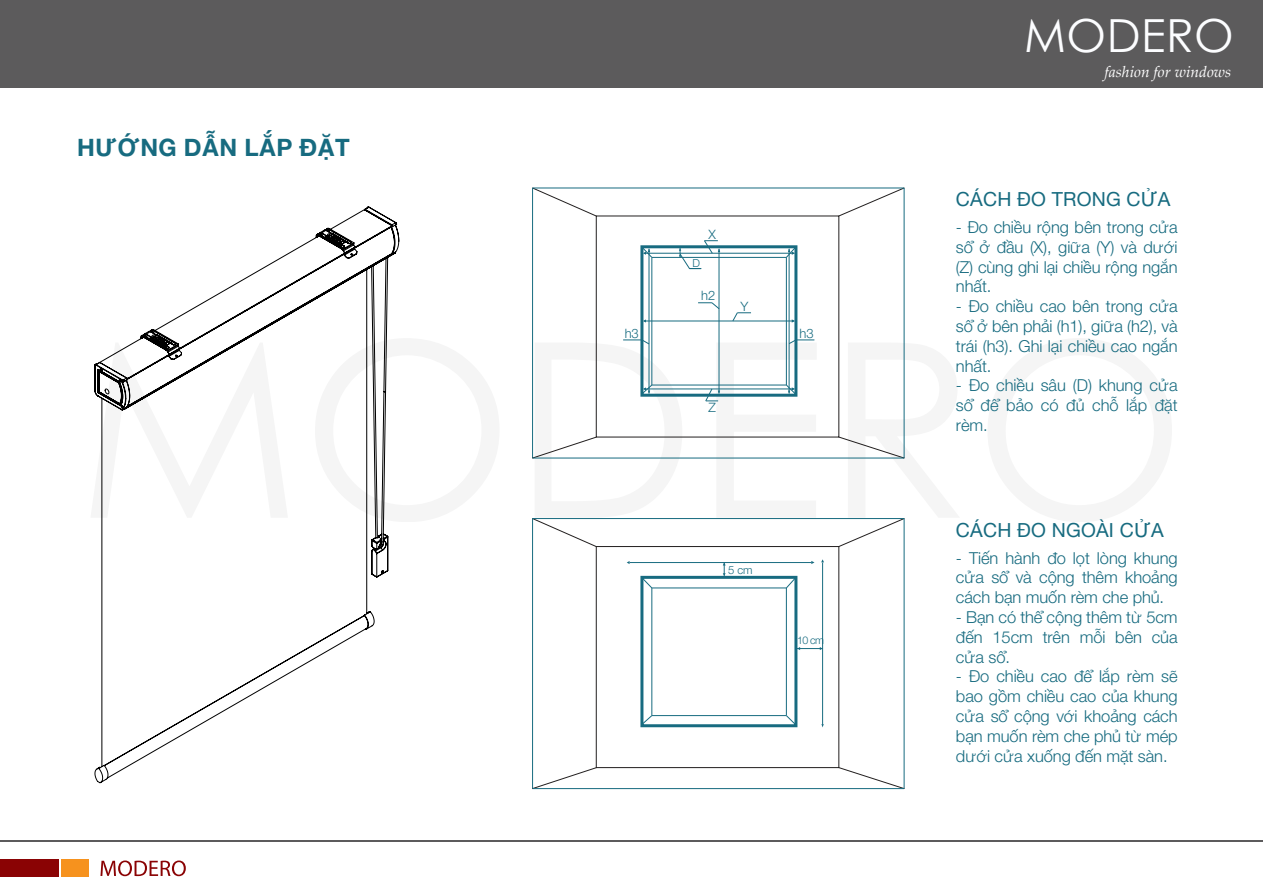
<style>
.page{position:relative;width:1263px;height:893px;background:#fff}
.page>*{position:absolute;margin:0;border:0;box-sizing:border-box;transform-origin:0 0}
.t1{font:45.6px "Century Gothic";letter-spacing:.01em;color:#fcfdff}
.t2{font:700 24px "Helvetica Neue";letter-spacing:.01em;color:#176b80}
.t3{font:19.5px "Helvetica Neue";letter-spacing:.01em;color:#176b80}
.t4{font:300 16.5px/19.8px "Helvetica Neue";letter-spacing:-.005em;color:#176b80;text-align:justify}
.t5{font:italic 15.6px "Palatino Linotype";color:#fff}
.t6{font:300 12.9px "Helvetica Neue";color:#176b80}
.t7{font:300 11.25px "Helvetica Neue";color:#176b80}
.t8{font:300 11.1px "Helvetica Neue";color:#176b80}
.t9{font:300 10.65px "Helvetica Neue";color:#176b80}
</style>
<div class="page">
<div style="left:0;top:0;width:1263px;height:87px;background:#5c5b5c"></div>
<svg style="left:100px;top:860px;width:86px;height:16px"></svg>
<div style="left:0;top:859px;width:58px;height:17px;background:#8a0304"></div>
<div style="left:61px;top:859px;width:27px;height:17px;background:#f6921e"></div>
<hr style="left:0;top:841px;width:1263px;height:1px;background:#5c5b5c">
<svg style="left:533px;top:189px;width:64px;height:27px"></svg>
<hr style="left:532px;top:188px;width:1px;height:270px;background:#176b80">
<svg style="left:532px;top:437px;width:65px;height:21px"></svg>
<svg style="left:838px;top:189px;width:66px;height:27px"></svg>
<hr style="left:904px;top:188px;width:1px;height:270px;background:#176b80">
<svg style="left:838px;top:437px;width:66px;height:21px"></svg>
<hr style="left:532px;top:188px;width:372px;height:1px;background:#176b80">
<hr style="left:532px;top:458px;width:372px;height:1px;background:#176b80">
<div style="left:640px;top:245px;width:157px;height:152px;border:3px solid #176b80"></div>
<hr style="left:644px;top:253px;width:150px;height:1px;background:#176b80">
<hr style="left:644px;top:321px;width:150px;height:1px;background:#176b80">
<hr style="left:629px;top:562px;width:182px;height:1px;background:#176b80">
<hr style="left:644px;top:389px;width:150px;height:1px;background:#176b80">
<hr style="left:649px;top:249px;width:1px;height:144px;background:#176b80">
<hr style="left:719px;top:249px;width:1px;height:144px;background:#176b80">
<hr style="left:822px;top:562px;width:1px;height:162px;background:#176b80">
<hr style="left:789px;top:249px;width:1px;height:144px;background:#176b80">
<svg style="left:642px;top:247px;width:11px;height:11px"></svg>
<hr style="left:652px;top:257px;width:135px;height:1px;background:#176b80">
<hr style="left:651px;top:257px;width:1px;height:128px;background:#176b80">
<svg style="left:785px;top:246px;width:12px;height:12px"></svg>
<svg style="left:641px;top:384px;width:12px;height:11px"></svg>
<hr style="left:652px;top:385px;width:134px;height:1px;background:#176b80">
<svg style="left:785px;top:384px;width:11px;height:10px"></svg>
<hr style="left:786px;top:257px;width:1px;height:128px;background:#176b80">
<svg style="left:705px;top:389px;width:15px;height:13px"></svg>
<svg style="left:623px;top:340px;width:26px;height:4px"></svg>
<svg style="left:789px;top:340px;width:25px;height:4px"></svg>
<svg style="left:679px;top:240px;width:41px;height:29px"></svg>
<svg style="left:733px;top:312px;width:18px;height:9px"></svg>
<svg style="left:698px;top:302px;width:21px;height:7px"></svg>
<div style="left:596px;top:546px;width:243px;height:222px;border:1px solid #221f1f"></div>
<svg style="left:533px;top:519px;width:64px;height:28px"></svg>
<hr style="left:532px;top:519px;width:1px;height:270px;background:#176b80">
<svg style="left:532px;top:767px;width:65px;height:21px"></svg>
<svg style="left:838px;top:519px;width:66px;height:28px"></svg>
<hr style="left:904px;top:519px;width:1px;height:270px;background:#176b80">
<svg style="left:838px;top:767px;width:66px;height:21px"></svg>
<hr style="left:532px;top:518px;width:372px;height:1px;background:#176b80">
<hr style="left:532px;top:788px;width:372px;height:1px;background:#176b80">
<div style="left:640px;top:576px;width:157px;height:151px;border:3px solid #176b80"></div>
<svg style="left:642px;top:578px;width:11px;height:11px"></svg>
<hr style="left:652px;top:588px;width:135px;height:1px;background:#176b80">
<hr style="left:651px;top:588px;width:1px;height:128px;background:#176b80">
<svg style="left:785px;top:576px;width:12px;height:13px"></svg>
<svg style="left:641px;top:714px;width:12px;height:11px"></svg>
<hr style="left:652px;top:715px;width:134px;height:1px;background:#176b80">
<svg style="left:785px;top:714px;width:11px;height:11px"></svg>
<hr style="left:786px;top:588px;width:1px;height:128px;background:#176b80">
<svg style="left:723px;top:563px;width:3px;height:13px"></svg>
<svg style="left:796px;top:647px;width:27px;height:3px"></svg>
<svg style="left:95px;top:207px;width:304px;height:576px"></svg>
<h2 class="t2" style="left:77px;top:128px;width:274px">HƯỚNG DẪN LẮP ĐẶT</h2>
<p class="t6" style="left:625px;top:323px;width:16px">h3</p>
<p class="t8" style="left:692px;top:254px;width:9px">D</p>
<p class="t6" style="left:708px;top:224px;width:9px">X</p>
<p class="t6" style="left:701px;top:285px;width:16px">h2</p>
<p class="t6" style="left:741px;top:296px;width:9px">Y</p>
<p class="t6" style="left:708px;top:397px;width:9px">Z</p>
<p class="t6" style="left:800px;top:323px;width:16px">h3</p>
<p class="t7" style="left:728px;top:561px;width:26px">5 cm</p>
<p class="t9" style="left:797px;top:632px;width:28px">10 cm</p>
<h1 class="t1" style="left:1024px;top:4px;width:211px">MODERO</h1>
<p class="t5" style="left:1104px;top:61px;width:128px">fashion for windows</p>
<p class="t3" style="left:956px;top:185px;width:216px">CÁCH ĐO TRONG CỬA</p>
<p class="t4" style="left:956px;top:216px;width:223px">- Đo chiều rộng bên trong cửa sổ ở đầu (X), giữa (Y) và dưới (Z) cùng ghi lại chiều rộng ngắn nhất.</p>
<p class="t4" style="left:956px;top:296px;width:223px">- Đo chiều cao bên trong cửa sổ ở bên phải (h1), giữa (h2), và trái (h3). Ghi lại chiều cao ngắn nhất.</p>
<p class="t4" style="left:956px;top:375px;width:223px">- Đo chiều sâu (D) khung cửa sổ để bảo có đủ chỗ lắp đặt rèm.</p>
<p class="t3" style="left:956px;top:515px;width:209px">CÁCH ĐO NGOÀI CỬA</p>
<p class="t4" style="left:956px;top:547px;width:223px">- Tiến hành đo lọt lòng khung cửa sổ và cộng thêm khoảng cách bạn muốn rèm che phủ.</p>
<p class="t4" style="left:956px;top:606px;width:223px">- Bạn có thể cộng thêm từ 5cm đến 15cm trên mỗi bên của cửa sổ.</p>
<p class="t4" style="left:956px;top:666px;width:223px">- Đo chiều cao để lắp rèm sẽ bao gồm chiều cao của khung cửa sổ cộng với khoảng cách bạn muốn rèm che phủ từ mép dưới cửa xuống đến mặt sàn.</p>
</div>
